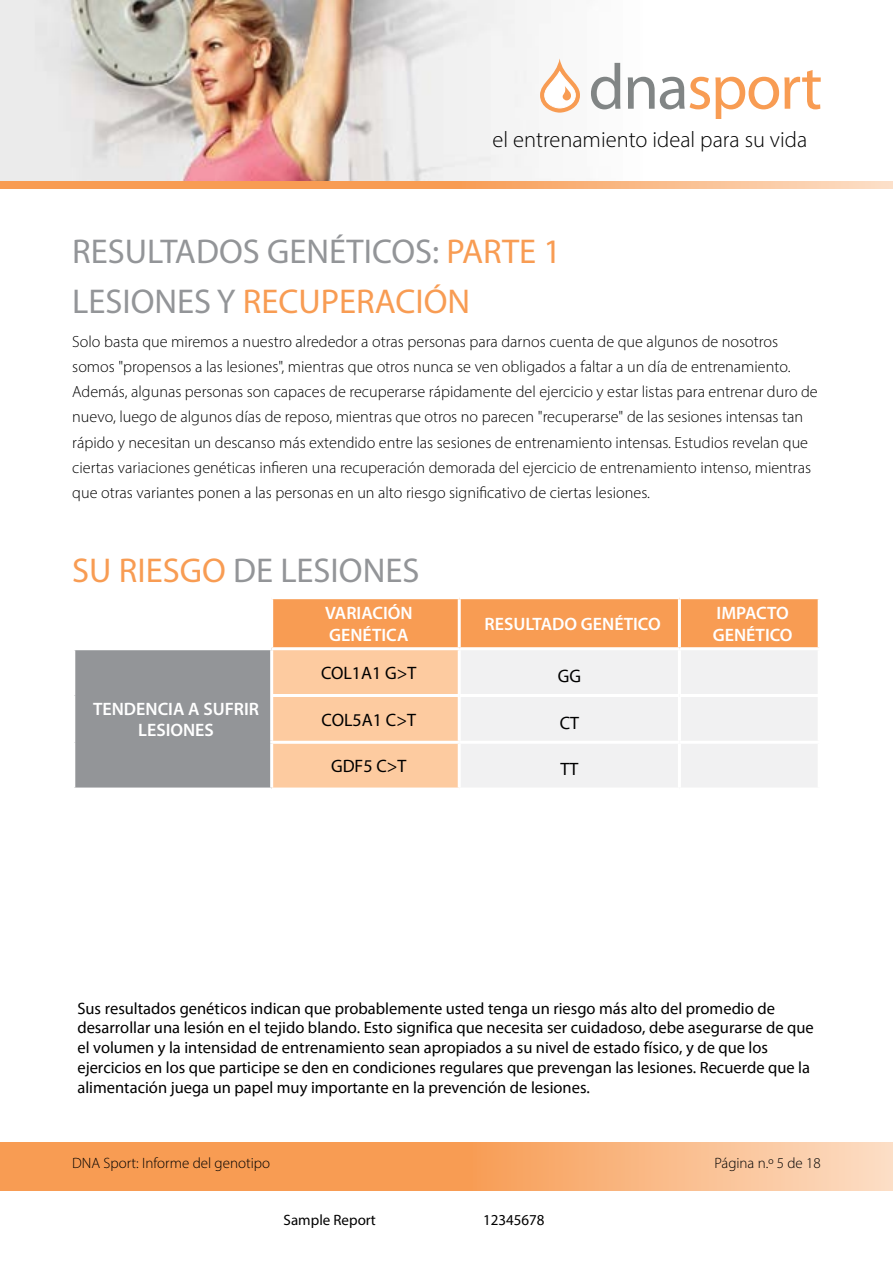
<style>
.page{position:relative;width:893px;height:1263px;background:#fff}
.page>*{position:absolute;margin:0;border:0;box-sizing:border-box;transform-origin:0 0}
.t1{font:34.5px/49.9px "Myriad Pro";color:#939598}
.t2{font:300 22.5px "Myriad Pro";color:#000}
.t3{font:600 18px/21.6px "Myriad Pro";color:#fff}
.t4{font:18px "Myriad Pro";color:#000}
.t5{font:16.5px/19.8px "Myriad Pro";color:#000}
.t6{font:300 16.2px/25.2px "Myriad Pro";color:#000}
.t7{font:300 15px "Myriad Pro";color:#000}
.t8{font:15px "Myriad Pro";color:#000}
.s1{color:#f89c53}
</style>
<div class="page">
<svg style="left:0;top:1142px;width:893px;height:49px;background:#f8ac6e"></svg>
<svg style="left:0;top:181px;width:893px;height:8px;background:#f8ac70"></svg>
<img style="left:0;top:0;width:628px;height:181px">
<svg style="left:540px;top:58px;width:40px;height:55px"></svg>
<svg style="left:591px;top:63px;width:29px;height:46px"></svg>
<svg style="left:628px;top:70px;width:193px;height:49px"></svg>
<div style="left:74px;top:649px;width:198px;height:140px;background:#939598"></div>
<svg style="left:273px;top:599px;width:545px;height:188px;background:#fab378"></svg>
<div style="left:461px;top:650px;width:357px;height:137px;background:#f1f1f2"></div>
<hr style="left:458px;top:599px;width:3px;height:48px;background:#fff">
<hr style="left:678px;top:599px;width:3px;height:48px;background:#fff">
<hr style="left:72px;top:647px;width:200px;height:3px;background:#fff">
<hr style="left:72px;top:650px;width:3px;height:45px;background:#fff">
<hr style="left:272px;top:647px;width:187px;height:3px;background:#fff">
<hr style="left:270px;top:650px;width:3px;height:44px;background:#fff">
<hr style="left:459px;top:647px;width:220px;height:3px;background:#fff">
<hr style="left:458px;top:650px;width:3px;height:44px;background:#fff">
<hr style="left:679px;top:647px;width:142px;height:3px;background:#fff">
<hr style="left:678px;top:650px;width:3px;height:44px;background:#fff">
<hr style="left:72px;top:695px;width:3px;height:47px;background:#fff">
<hr style="left:270px;top:694px;width:189px;height:3px;background:#fff">
<hr style="left:270px;top:697px;width:3px;height:44px;background:#fff">
<hr style="left:459px;top:694px;width:220px;height:3px;background:#fff">
<hr style="left:458px;top:697px;width:3px;height:44px;background:#fff">
<hr style="left:679px;top:694px;width:142px;height:3px;background:#fff">
<hr style="left:678px;top:697px;width:3px;height:44px;background:#fff">
<hr style="left:72px;top:742px;width:3px;height:45px;background:#fff">
<hr style="left:270px;top:741px;width:189px;height:3px;background:#fff">
<hr style="left:270px;top:744px;width:3px;height:43px;background:#fff">
<hr style="left:459px;top:741px;width:220px;height:3px;background:#fff">
<hr style="left:458px;top:744px;width:3px;height:43px;background:#fff">
<hr style="left:679px;top:741px;width:142px;height:3px;background:#fff">
<hr style="left:678px;top:744px;width:3px;height:43px;background:#fff">
<hr style="left:72px;top:787px;width:200px;height:3px;background:#fff">
<h2 class="t2" style="left:492px;top:126px;width:316px">el entrenamiento ideal para su vida</h2>
<h1 class="t1" style="left:72px;top:226px;width:490px">RESULTADOS GENÉTICOS: <span class="s1">PARTE 1<br></span>LESIONES Y <span class="s1">RECUPERACIÓN</span></h1>
<p class="t6" style="left:72px;top:329px;width:747px">Solo basta que miremos a nuestro alrededor a otras personas para darnos cuenta de que algunos de nosotros somos "propensos a las lesiones", mientras que otros nunca se ven obligados a faltar a un día de entrenamiento.<br>Además, algunas personas son capaces de recuperarse rápidamente del ejercicio y estar listas para entrenar duro de nuevo, luego de algunos días de reposo, mientras que otros no parecen "recuperarse" de las sesiones intensas tan rápido y necesitan un descanso más extendido entre las sesiones de entrenamiento intensas. Estudios revelan que ciertas variaciones genéticas infieren una recuperación demorada del ejercicio de entrenamiento intenso, mientras que otras variantes ponen a las personas en un alto riesgo significativo de ciertas lesiones.</p>
<h1 class="t1" style="left:72px;top:545px;width:349px"><span class="s1">SU RIESGO</span> DE LESIONES</h1>
<p class="t3" style="left:325px;top:602px;width:89px">VARIACIÓN<br>GENÉTICA</p>
<p class="t3" style="left:485px;top:613px;width:178px">RESULTADO GENÉTICO</p>
<p class="t3" style="left:713px;top:602px;width:81px">IMPACTO<br>GENÉTICO</p>
<p class="t3" style="left:93px;top:697px;width:168px;text-align:center">TENDENCIA A SUFRIR<br>LESIONES</p>
<p class="t4" style="left:321px;top:662px;width:97px">COL1A1 G&gt;T</p>
<p class="t4" style="left:322px;top:708px;width:96px">COL5A1 C&gt;T</p>
<p class="t4" style="left:331px;top:755px;width:77px">GDF5 C&gt;T</p>
<p class="t4" style="left:558px;top:665px;width:25px">GG</p>
<p class="t4" style="left:560px;top:712px;width:21px">CT</p>
<p class="t4" style="left:560px;top:758px;width:19px">TT</p>
<p class="t5" style="left:77px;top:998px;width:738px">Sus resultados genéticos indican que probablemente usted tenga un riesgo más alto del promedio de desarrollar una lesión en el tejido blando. Esto significa que necesita ser cuidadoso, debe asegurarse de que el volumen y la intensidad de entrenamiento sean apropiados a su nivel de estado físico, y de que los ejercicios en los que participe se den en condiciones regulares que prevengan las lesiones. Recuerde que la alimentación juega un papel muy importante en la prevención de lesiones.</p>
<p class="t7" style="left:72px;top:1154px;width:199px">DNA Sport: Informe del genotipo</p>
<p class="t7" style="left:714px;top:1154px;width:108px">Página n.º 5 de 18</p>
<p class="t8" style="left:284px;top:1211px;width:94px">Sample Report</p>
<p class="t8" style="left:483px;top:1211px;width:63px">12345678</p>
</div>
